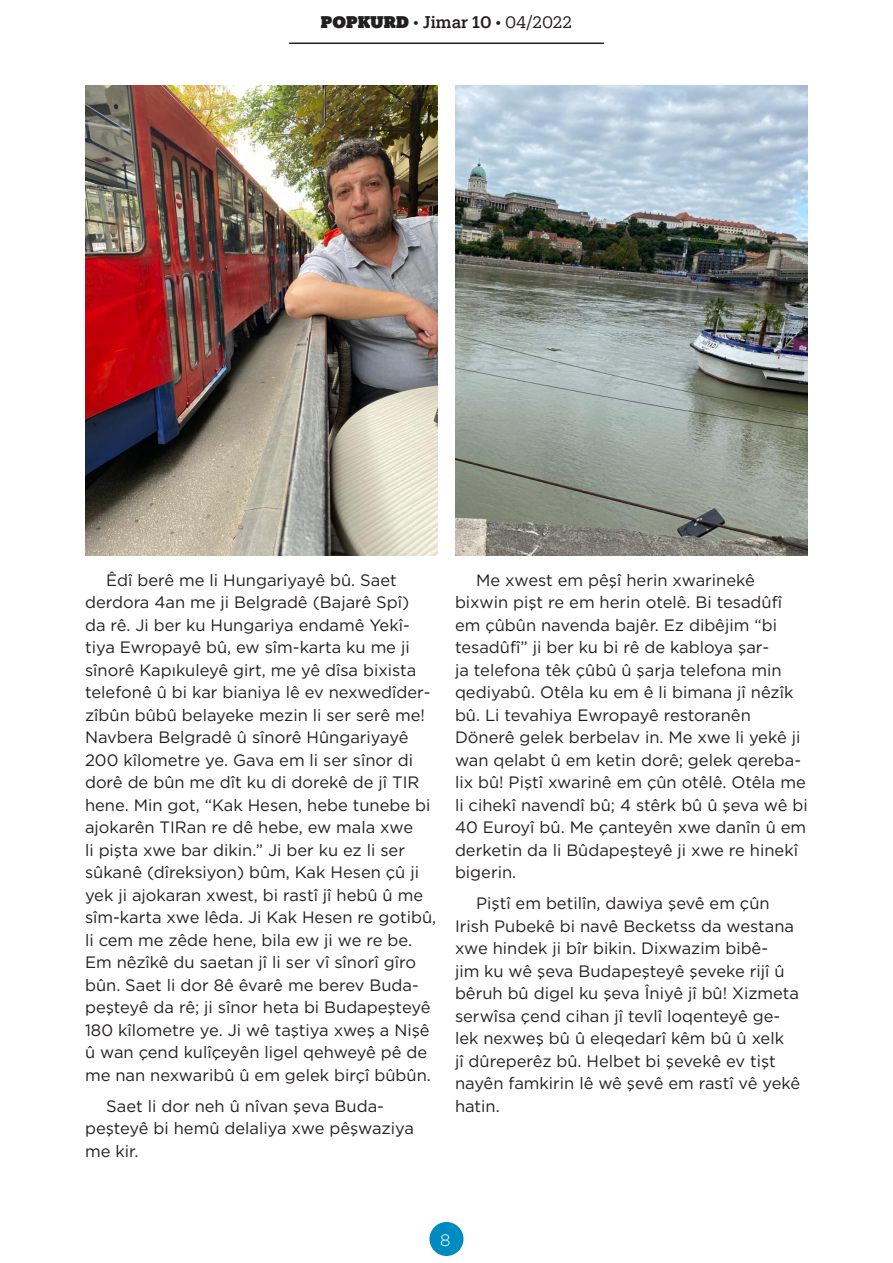
<style>
.page{position:relative;width:893px;height:1263px;background:#fff}
.page>*{position:absolute;margin:0;border:0;box-sizing:border-box;transform-origin:0 0}
.Paragraf{font:16.5px/22.5px "Gotham";color:#231f20}
.t1{font:16.5px "Produkt Web";letter-spacing:-.005em;color:#231f20}
.t2{font:16.5px "Gotham Light TR";color:#fff}
.s1{font-family:"Produkt Web Super"}
.s2{font-weight:500}
</style>
<div class="page">
<img style="left:85px;top:85px;width:353px;height:471px">
<img style="left:455px;top:85px;width:353px;height:471px">
<hr style="left:289px;top:43px;width:315px;height:1px;background:#231f20">
<div style="left:427px;top:1220px;width:39px;height:38px;background:#008bc0;border-radius:50%"></div>
<div style="left:425px;top:1218px;width:43px;height:42px;border:4px solid #fff;border-radius:50%"></div>
<p class="t1" style="left:321px;top:10px;width:253px"><span class="s1">POPKURD</span> • <span class="s2">Jimar 10</span> • 04/2022</p>
<p class="Paragraf" style="left:85px;top:568px;width:353px;text-indent:21px">Êdî berê me li Hungariyayê bû. Saet derdora 4an me ji Belgradê (Bajarê Spî)<br>da rê. Ji ber ku Hungariya endamê Yekî&shy;tiya Ewropayê bû, ew sîm-karta ku me ji sînorê Kapıkuleyê girt, me yê dîsa bixista telefonê û bi kar bianiya lê ev nexwedîder&shy;zîbûn bûbû belayeke mezin li ser serê me!<br>Navbera Belgradê û sînorê Hûngariyayê 200 kîlometre ye. Gava em li ser sînor di dorê de bûn me dît ku di dorekê de jî TIR hene. Min got, “Kak Hesen, hebe tunebe bi ajokarên TIRan re dê hebe, ew mala xwe<br>li pişta xwe bar dikin.” Ji ber ku ez li ser sûkanê (dîreksiyon) bûm, Kak Hesen çû ji yek ji ajokaran xwest, bi rastî jî hebû û me sîm-karta xwe lêda. Ji Kak Hesen re gotibû, li cem me zêde hene, bila ew ji we re be.<br>Em nêzîkê du saetan jî li ser vî sînorî gîro bûn. Saet li dor 8ê êvarê me berev Buda&shy;peşteyê da rê; ji sînor heta bi Budapeşteyê 180 kîlometre ye. Ji wê taştiya xweş a Nişê û wan çend kulîçeyên ligel qehweyê pê de me nan nexwaribû û em gelek birçî bûbûn.</p>
<p class="Paragraf" style="left:85px;top:1094px;width:330px;text-indent:21px">Saet li dor neh û nîvan şeva Buda&shy;peşteyê bi hemû delaliya xwe pêşwaziya me kir.</p>
<p class="Paragraf" style="left:455px;top:568px;width:354px;text-indent:21px">Me xwest em pêşî herin xwarinekê bixwin pişt re em herin otelê. Bi tesadûfî em çûbûn navenda bajêr. Ez dibêjim “bi tesadûfî” ji ber ku bi rê de kabloya şar-<br>ja telefona têk çûbû û şarja telefona min qediyabû. Otêla ku em ê li bimana jî nêzîk bû. Li tevahiya Ewropayê restoranên Dönerê gelek berbelav in. Me xwe li yekê ji wan qelabt û em ketin dorê; gelek qereba&shy;lix bû! Piştî xwarinê em çûn otêlê. Otêla me li cihekî navendî bû; 4 stêrk bû û şeva wê bi 40 Euroyî bû. Me çanteyên xwe danîn û em derketin da li Bûdapeşteyê ji xwe re hinekî bigerin.</p>
<p class="Paragraf" style="left:455px;top:892px;width:347px;text-indent:21px">Piştî em betilîn, dawiya şevê em çûn Irish Pubekê bi navê Becketss da westana xwe hindek ji bîr bikin. Dixwazim bibê-<br>jim ku wê şeva Budapeşteyê şeveke rijî û bêruh bû digel ku şeva Îniyê jî bû! Xizmeta serwîsa çend cihan jî tevlî loqenteyê ge&shy;lek nexweş bû û eleqedarî kêm bû û xelk<br>jî dûreperêz bû. Helbet bi şevekê ev tişt nayên famkirin lê wê şevê em rastî vê yekê hatin.</p>
<p class="t2" style="left:440px;top:1230px;width:12px">8</p>
</div>
